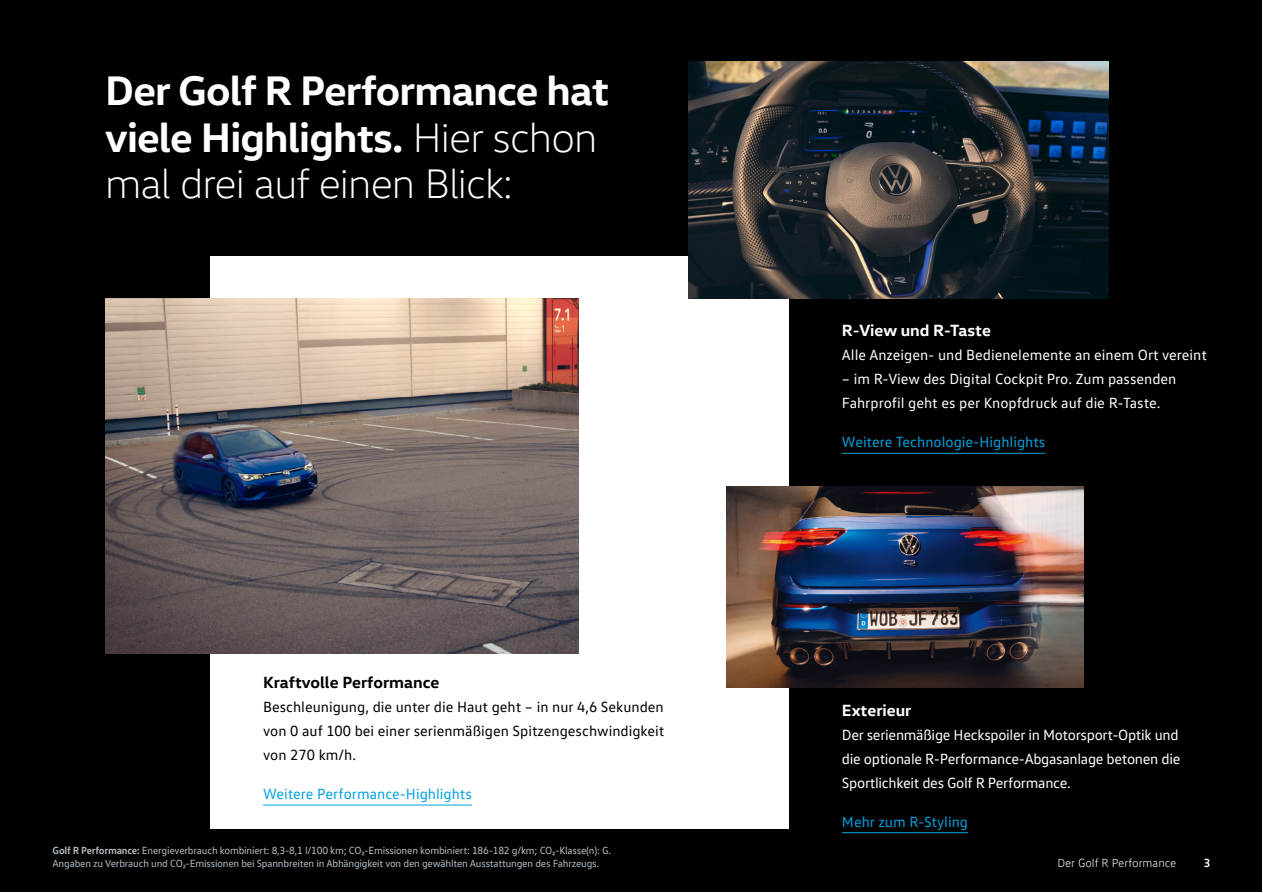
<style>
.page{position:relative;width:1263px;height:893px;background:#fff}
.page>*{position:absolute;margin:0;border:0;box-sizing:border-box;transform-origin:0 0}
.t1{font:700 42px/46.2px "VW Head";letter-spacing:-.02em;color:#fff}
.t2{font:700 16.5px "VW Head";color:#fff}
.t3{font:700 16.5px "VW Head";color:#000}
.t4{font:15px/24px "VW Text";color:#fff}
.t5{font:15px/24px "VW Text";color:#000;text-align:justify}
.t6{font:15px "VW Text";color:#00a1e0}
.t7{font:300 12px "VW Text";color:#fff}
.t8{font:700 12px "VW Text";color:#fff}
.t9{font:10.5px/13.5px "VW Text";letter-spacing:-.02em;color:#b5bec5}
.s1{font-weight:300}
.s2{font-weight:700}
</style>
<div class="page">
<div style="left:1px;top:1px;width:1261px;height:891px;background:#000"></div>
<div style="left:210px;top:257px;width:579px;height:572px;background:#fff"></div>
<img style="left:105px;top:299px;width:474px;height:355px">
<img style="left:688px;top:62px;width:420px;height:237px">
<img style="left:726px;top:487px;width:357px;height:201px">
<hr style="left:263px;top:805px;width:209px;height:1px;background:#00a1e0">
<hr style="left:842px;top:453px;width:203px;height:1px;background:#00a1e0">
<hr style="left:842px;top:832px;width:126px;height:1px;background:#00a1e0">
<h1 class="t1" style="left:105px;top:66px;width:505px">Der Golf R Performance hat viele Highlights. <span class="s1">Hier schon mal drei auf einen Blick:</span></h1>
<p class="t3" style="left:263px;top:672px;width:178px">Kraftvolle Performance</p>
<p class="t5" style="left:263px;top:694px;width:403px">Beschleunigung, die unter die Haut geht – in nur 4,6 Sekunden von 0 auf 100 bei einer serienmäßigen Spitzengeschwindigkeit von 270 km/h.</p>
<p class="t6" style="left:263px;top:785px;width:210px">Weitere Performance-Highlights</p>
<p class="t9" style="left:53px;top:843px;width:560px"><span class="s2">Golf R Performance:</span> Energieverbrauch kombiniert: 8,3-8,1 l/100 km; CO₂-Emissionen kombiniert: 186-182 g/km; CO₂-Klasse(n): G.<br>Angaben zu Verbrauch und CO₂-Emissionen bei Spannbreiten in Abhängigkeit von den gewählten Ausstattungen des Fahrzeugs.</p>
<p class="t2" style="left:842px;top:320px;width:150px">R-View und R-Taste</p>
<p class="t4" style="left:842px;top:343px;width:366px">Alle Anzeigen- und Bedienelemente an einem Ort vereint</p>
<p class="t4" style="left:842px;top:367px;width:336px">– im R-View des Digital Cockpit Pro. Zum passenden<br>Fahrprofil geht es per Knopfdruck auf die R-Taste.</p>
<p class="t6" style="left:842px;top:433px;width:205px">Weitere Technologie-Highlights</p>
<p class="t2" style="left:842px;top:699px;width:71px">Exterieur</p>
<p class="t4" style="left:842px;top:722px;width:340px;text-align:justify">Der serienmäßige Heckspoiler in Motorsport-Optik und die optionale R-Performance-Abgasanlage betonen die Sportlichkeit des Golf R Performance.</p>
<p class="t6" style="left:842px;top:812px;width:128px">Mehr zum R-Styling</p>
<p class="t7" style="left:1057px;top:856px;width:121px">Der Golf R Performance</p>
<p class="t8" style="left:1204px;top:855px;width:8px">3</p>
</div>
